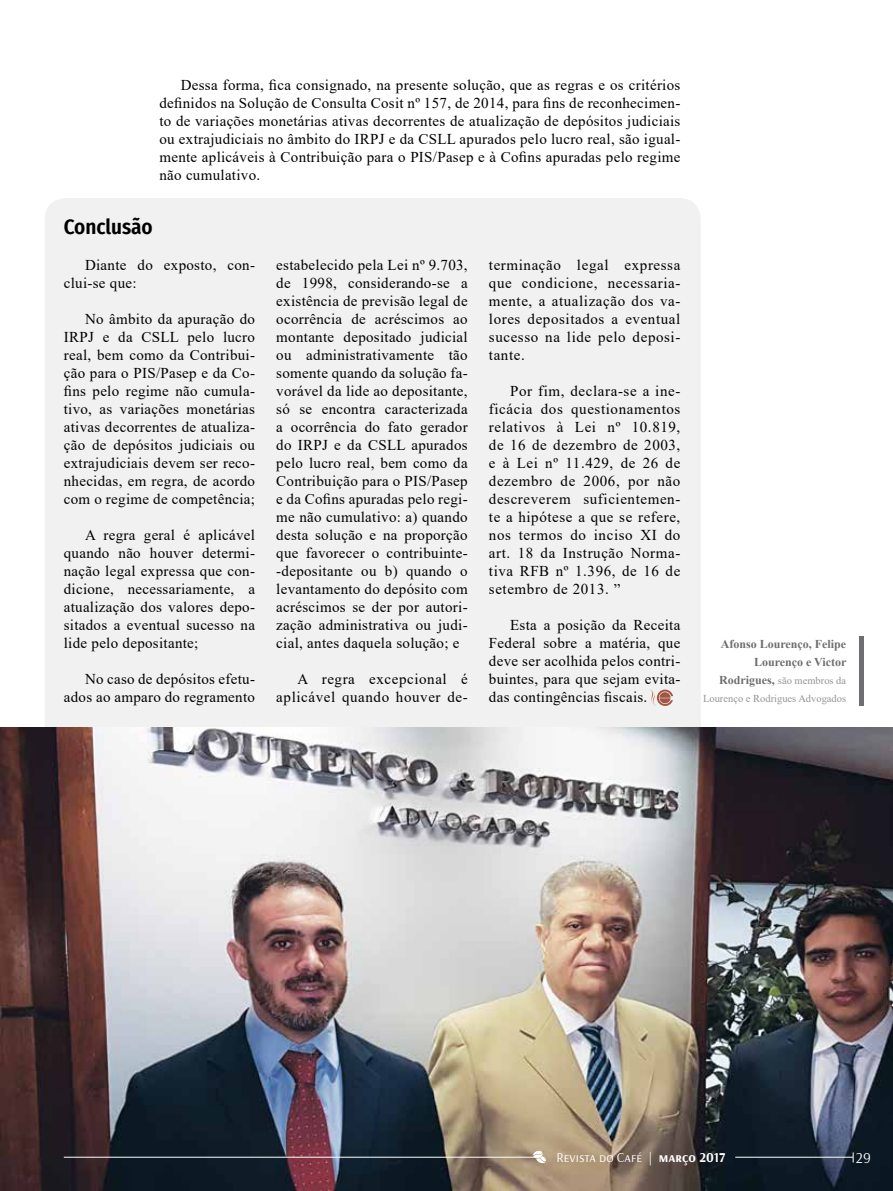
<style>
.page{position:relative;width:893px;height:1191px;background:#fff}
.page>*{position:absolute;margin:0;border:0;box-sizing:border-box;transform-origin:0 0}
.t1{font:600 21px "Fira Sans Condensed";color:#000}
.t2{font:15px/18px "Times New Roman";letter-spacing:.02em;color:#000;text-align:justify}
.t3{font:15px/18px "Times New Roman";letter-spacing:.04em;color:#000;text-align:right}
.t4{font:15px "Arsenal";color:#fff}
.t5{font:13.5px "Arsenal";color:#fff}
.t6{font:700 12px/18px "Times New Roman";color:#6d6e71;text-align:right}
.t7{font:10.5px/18px "Times New Roman";color:#939598;text-align:right}
.s1{font-weight:700;font-size:12px;color:#6d6e71}
.s2{font-weight:700}
</style>
<div class="page">
<div style="left:45px;top:198px;width:656px;height:586px;background:#f1f1f2;border-radius:21px"></div>
<img style="left:0;top:727px;width:893px;height:464px">
<svg style="left:650px;top:689px;width:23px;height:17px"></svg>
<hr style="left:859px;top:636px;width:4px;height:70px;background:#6d6e71">
<hr style="left:64px;top:1157px;width:470px;height:1px;background:#fff">
<svg style="left:533px;top:1150px;width:13px;height:13px"></svg>
<hr style="left:735px;top:1157px;width:118px;height:1px;background:#fff">
<p class="t2" style="left:159px;top:76px;width:522px;text-indent:21px">Dessa forma, fica consignado, na presente solução, que as regras e os critérios definidos na Solução de Consulta Cosit nº 157, de 2014, para fins de reconhecimen&shy;to de variações monetárias ativas decorrentes de atualização de depósitos judiciais ou extrajudiciais no âmbito do IRPJ e da CSLL apurados pelo lucro real, são igual&shy;mente aplicáveis à Contribuição para o PIS/Pasep e à Cofins apuradas pelo regime não cumulativo.</p>
<h1 class="t1" style="left:64px;top:210px;width:91px">Conclusão</h1>
<p class="t2" style="left:64px;top:256px;width:193px;text-indent:21px">Diante do exposto, con&shy;clui-se que:</p>
<p class="t2" style="left:64px;top:310px;width:193px;text-indent:21px">No âmbito da apuração do IRPJ e da CSLL pelo lucro real, bem como da Contribui&shy;ção para o PIS/Pasep e da Co&shy;fins pelo regime não cumula&shy;tivo, as variações monetárias ativas decorrentes de atualiza&shy;ção de depósitos judiciais ou extrajudiciais devem ser reco&shy;nhecidas, em regra, de acordo com o regime de competência;</p>
<p class="t2" style="left:64px;top:526px;width:193px;text-indent:21px">A regra geral é aplicável quando não houver determi&shy;nação legal expressa que con&shy;dicione, necessariamente, a atualização dos valores depo&shy;sitados a eventual sucesso na lide pelo depositante;</p>
<p class="t2" style="left:64px;top:670px;width:193px;text-align:right">No caso de depósitos efetu&shy;ados ao amparo do regramento</p>
<p class="t2" style="left:276px;top:256px;width:193px">estabelecido pela Lei nº 9.703, de 1998, considerando-se a existência de previsão legal de ocorrência de acréscimos ao montante depositado judicial ou administrativamente tão somente quando da solução fa&shy;vorável da lide ao depositante, só se encontra caracterizada a ocorrência do fato gerador do IRPJ e da CSLL apurados pelo lucro real, bem como da Contribuição para o PIS/Pasep e da Cofins apuradas pelo regi&shy;me não cumulativo: a) quando desta solução e na proporção que favorecer o contribuinte--depositante ou b) quando o levantamento do depósito com acréscimos se der por autori&shy;zação administrativa ou judi&shy;cial, antes daquela solução; e</p>
<p class="t3" style="left:276px;top:670px;width:193px">A regra excepcional é aplicável quando houver de-</p>
<p class="t2" style="left:489px;top:256px;width:193px">terminação legal expressa que condicione, necessaria&shy;mente, a atualização dos va&shy;lores depositados a eventual sucesso na lide pelo deposi&shy;tante.</p>
<p class="t2" style="left:489px;top:382px;width:193px;text-indent:21px">Por fim, declara-se a ine&shy;ficácia dos questionamentos relativos à Lei nº 10.819, de 16 de dezembro de 2003, e à Lei nº 11.429, de 26 de dezembro de 2006, por não descreverem suficientemen&shy;te a hipótese a que se refere, nos termos do inciso XI do art. 18 da Instrução Norma&shy;tiva RFB nº 1.396, de 16 de setembro de 2013. ”</p>
<p class="t2" style="left:489px;top:616px;width:193px;text-indent:21px">Esta a posição da Receita Federal sobre a matéria, que deve ser acolhida pelos contri&shy;buintes, para que sejam evita&shy;das contingências fiscais.</p>
<p class="t6" style="left:721px;top:635px;width:127px">Afonso Lourenço, Felipe<br>Lourenço e Victor</p>
<p class="t7" style="left:703px;top:671px;width:145px"><span class="s1">Rodrigues,</span> são membros da<br>Lourenço e Rodrigues Advogados</p>
<p class="t5" style="left:556px;top:1147px;width:170px">Revista do Café | <span class="s2">março 2017</span></p>
<p class="t4" style="left:856px;top:1147px;width:17px">29</p>
</div>
